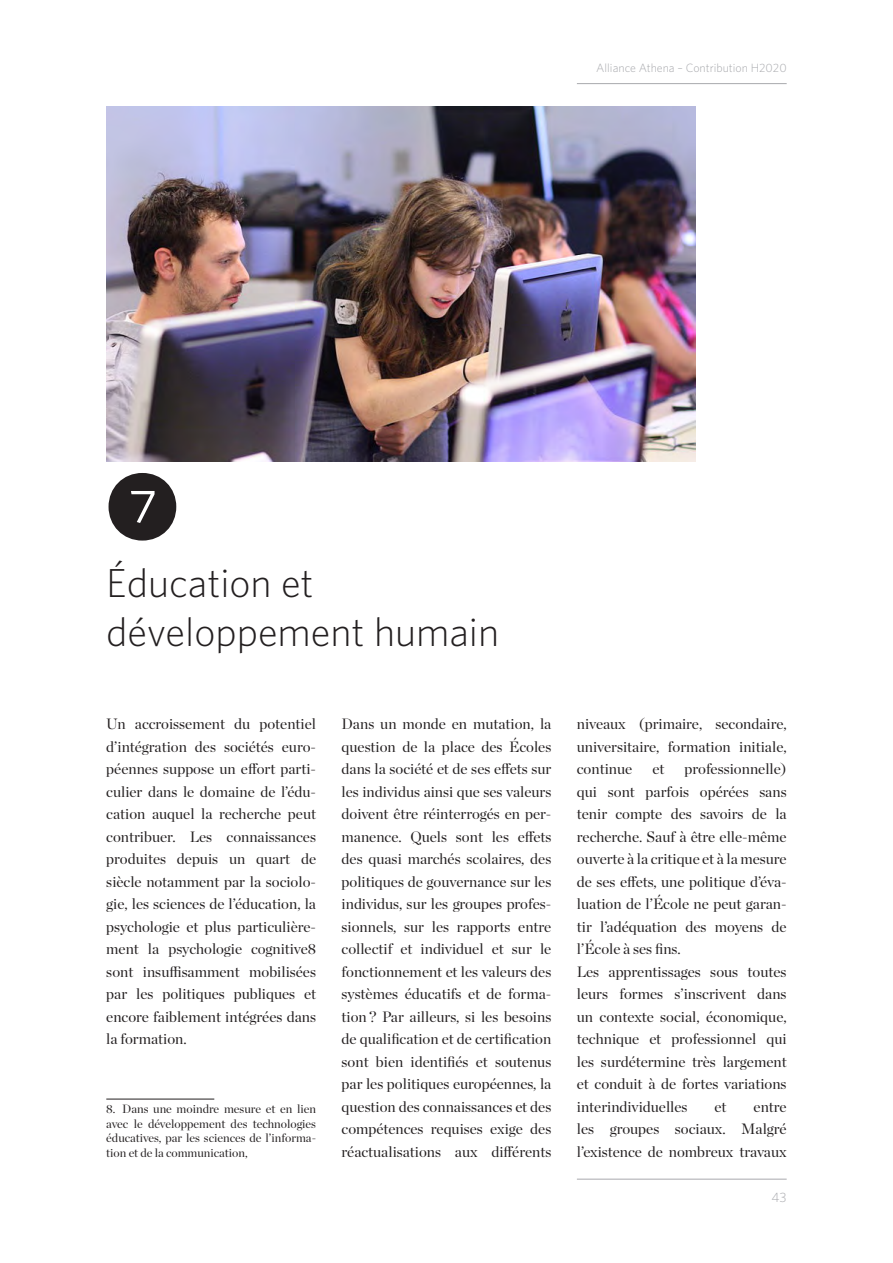
<style>
.page{position:relative;width:893px;height:1263px;background:#fff}
.page>*{position:absolute;margin:0;border:0;box-sizing:border-box;transform-origin:0 0}
.Titre_partie_chiffre{font:72px "Whitney Index Black Round Lt 1";color:#231f20}
.Titre_2{font:300 40.5px/48.6px "Whitney HTF";color:#231f20}
.Corps_de_texte{font:15px/22.5px "Chronicle Display";color:#231f20;text-align:justify}
.t1{font:300 13.5px "Whitney HTF";color:#a8a9ad}
.Footnote_text{font:12px/14.4px "Chronicle Display";color:#231f20;text-align:justify}
.t2{font:300 12px "Whitney HTF";color:#a8a9ad}
</style>
<div class="page">
<hr style="left:577px;top:1179px;width:210px;height:1px;background:#a8a9ad">
<hr style="left:577px;top:83px;width:210px;height:1px;background:#a8a9ad">
<hr style="left:106px;top:1099px;width:108px;height:1px;background:#231f20">
<img style="left:106px;top:106px;width:589px;height:355px">
<p class="t2" style="left:596px;top:61px;width:192px">Alliance Athena – Contribution H2020</p>
<p class="Titre_partie_chiffre" style="left:106px;top:473px;width:74px">7</p>
<p class="Titre_2" style="left:106px;top:558px;width:394px">Éducation et développement humain</p>
<p class="Corps_de_texte" style="left:106px;top:711px;width:211px">Un accroissement du potentiel d’intégration des sociétés euro&shy;péennes suppose un effort parti&shy;culier dans le domaine de l’édu&shy;cation auquel la recherche peut contribuer. Les connaissances produites depuis un quart de siècle notamment par la sociolo&shy;gie, les sciences de l’éducation, la psychologie et plus particulière&shy;ment la psychologie cognitive8 sont insuffisamment mobilisées par les politiques publiques et encore faiblement intégrées dans la formation.</p>
<p class="Footnote_text" style="left:106px;top:1101px;width:211px">8. Dans une moindre mesure et en lien avec le développement des technologies éducatives, par les sciences de l’informa&shy;tion et de la communication,</p>
<p class="Corps_de_texte" style="left:342px;top:711px;width:211px">Dans un monde en mutation, la question de la place des Écoles dans la société et de ses effets sur les individus ainsi que ses valeurs doivent être réinterrogés en per&shy;manence. Quels sont les effets des quasi marchés scolaires, des politiques de gouvernance sur les individus, sur les groupes profes&shy;sionnels, sur les rapports entre collectif et individuel et sur le fonctionnement et les valeurs des systèmes éducatifs et de forma&shy;tion ? Par ailleurs, si les besoins de qualification et de certification sont bien identifiés et soutenus par les politiques européennes, la question des connaissances et des compétences requises exige des réactualisations aux différents</p>
<p class="Corps_de_texte" style="left:577px;top:711px;width:211px">niveaux (primaire, secondaire, universitaire, formation initiale, continue</p>
<p class="Corps_de_texte" style="left:577px;top:756px;width:211px;text-indent:108px">professionnelle) qui sont parfois opérées sans tenir compte des savoirs de la recherche. Sauf à être elle-même ouverte à la critique et à la mesure de ses effets, une politique d’éva&shy;luation de l’École ne peut garan&shy;tir l’adéquation des moyens de l’École à ses fins.</p>
<p class="Corps_de_texte" style="left:577px;top:959px;width:211px">Les apprentissages sous toutes leurs formes s’inscrivent dans un contexte social, économique, technique et professionnel qui les surdétermine très largement et conduit à de fortes variations interindividuelles</p>
<p class="Corps_de_texte" style="left:652px;top:756px;width:13px">et</p>
<p class="Corps_de_texte" style="left:577px;top:1094px;width:211px;text-indent:177px">entre les groupes sociaux. Malgré l’existence de nombreux travaux</p>
<p class="Corps_de_texte" style="left:715px;top:1094px;width:13px">et</p>
<p class="t1" style="left:771px;top:1189px;width:17px">43</p>
</div>
